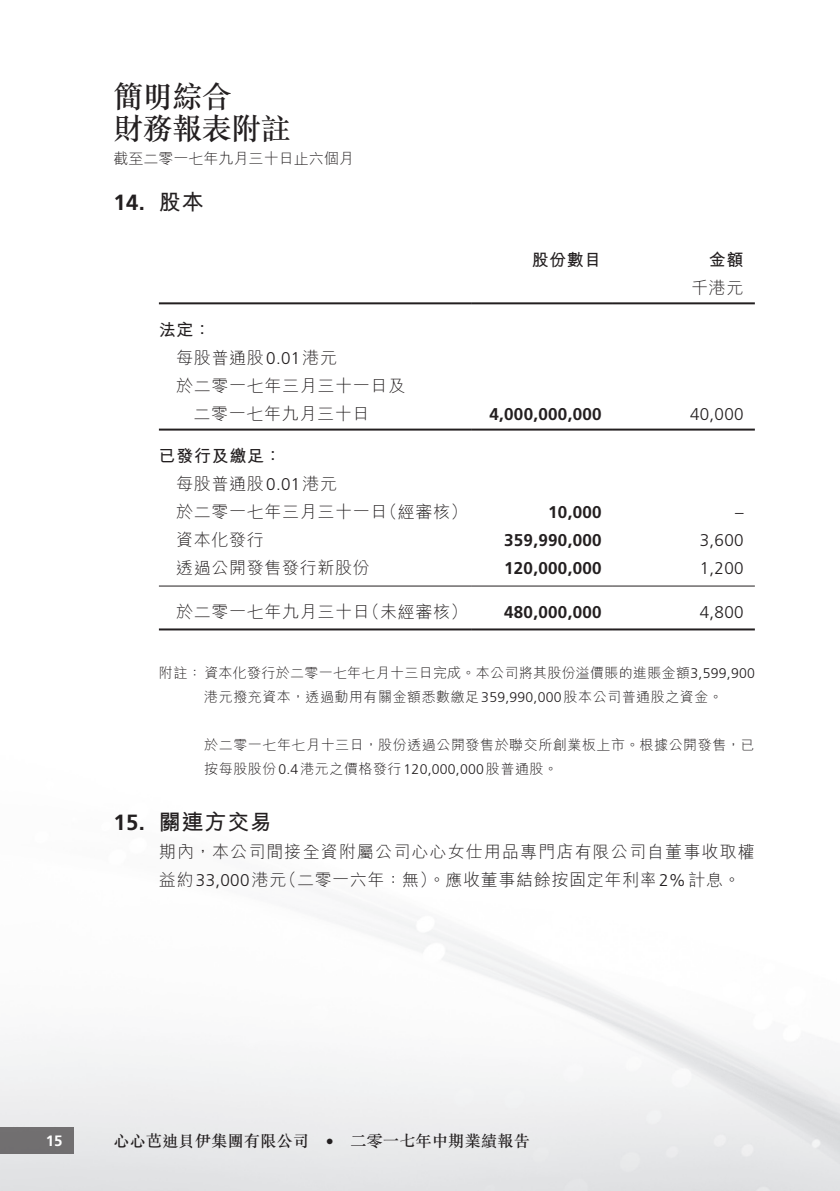
<style>
.page{position:relative;width:840px;height:1191px;background:#fff}
.page>*{position:absolute;margin:0;border:0;box-sizing:border-box;transform-origin:0 0}
.t1{font:500 30px/32px "M Sung HK";letter-spacing:-.02em;color:#231f20}
._01_H1{font:700 22px "M Hei HK";letter-spacing:.035em;color:#231f20}
._01_H1-2{font:700 22px "Frutiger LT Std";color:#231f20}
._50_Table_txt{font:300 17px "M Hei HK";letter-spacing:.035em;color:#231f20}
._00_txt{font:300 17px/28px "M Hei HK";letter-spacing:.065em;color:#231f20}
._50_Table_txt-2{font:700 17px "Frutiger LT Std";letter-spacing:.015em;color:#231f20}
._50_Table_txt-3{font:300 17px "Frutiger LT Std";letter-spacing:.015em;color:#231f20}
._50_Table_txt-4{font:700 17px "M Hei HK";letter-spacing:.035em;color:#231f20}
._00_txt-2{font:300 17px "Frutiger LT Std";color:#231f20}
.t2{font:500 16px "M Sung HK";letter-spacing:.02em;color:#231f20}
.t3{font:16px "Sabon LT Std";color:#231f20}
.t4{font:300 15px "M Hei HK";color:#231f20}
.t5{font:700 15px "Frutiger LT Std";color:#fff}
._06_Notes{font:300 14px/24px "M Hei HK";letter-spacing:.035em;color:#231f20}
.s1{font-family:"Frutiger LT Std"}
.s2{font-family:"M Hei HK"}
</style>
<div class="page">
<img style="left:0;top:302px;width:839px;height:889px">
<div style="left:0;top:1127px;width:74px;height:26px;background:#716f70"></div>
<hr style="left:159px;top:302px;width:312px;height:2px;background:#231f20">
<hr style="left:471px;top:302px;width:141px;height:2px;background:#231f20">
<hr style="left:612px;top:302px;width:142px;height:2px;background:#231f20">
<hr style="left:159px;top:428px;width:312px;height:2px;background:#231f20">
<hr style="left:471px;top:428px;width:141px;height:2px;background:#231f20">
<hr style="left:612px;top:428px;width:142px;height:2px;background:#231f20">
<hr style="left:159px;top:585px;width:312px;height:1px;background:#231f20">
<hr style="left:471px;top:585px;width:141px;height:1px;background:#231f20">
<hr style="left:612px;top:585px;width:142px;height:1px;background:#231f20">
<hr style="left:159px;top:628px;width:312px;height:2px;background:#231f20">
<hr style="left:471px;top:628px;width:141px;height:2px;background:#231f20">
<hr style="left:612px;top:628px;width:142px;height:2px;background:#231f20">
<h1 class="t1" style="left:113px;top:79px;width:178px">簡明綜合<br>財務報表附註</h1>
<p class="t4" style="left:113px;top:151px;width:241px">截至二零一七年九月三十日止六個月</p>
<p class="_01_H1-2" style="left:113px;top:189px;width:33px">14.</p>
<p class="_01_H1" style="left:159px;top:185px;width:46px">股本</p>
<p class="_50_Table_txt-4" style="left:159px;top:317px;width:53px">法定：</p>
<p class="_50_Table_txt" style="left:176px;top:349px;width:162px">每股普通股<span class="s1">0.01</span>港元</p>
<p class="_50_Table_txt" style="left:176px;top:377px;width:230px">於二零一七年三月三十一日及</p>
<p class="_50_Table_txt" style="left:193px;top:405px;width:177px">二零一七年九月三十日</p>
<p class="_50_Table_txt-4" style="left:159px;top:443px;width:124px">已發行及繳足：</p>
<p class="_50_Table_txt" style="left:176px;top:475px;width:162px">每股普通股<span class="s1">0.01</span>港元</p>
<p class="_50_Table_txt" style="left:380px;top:503px;width:88px">（經審核(</p>
<p class="_50_Table_txt" style="left:176px;top:503px;width:212px">於二零一七年三月三十一日</p>
<p class="_50_Table_txt" style="left:176px;top:531px;width:89px">資本化發行</p>
<p class="_50_Table_txt" style="left:176px;top:559px;width:195px">透過公開發售發行新股份</p>
<p class="_50_Table_txt" style="left:362px;top:603px;width:106px">（未經審核(</p>
<p class="_50_Table_txt" style="left:176px;top:603px;width:195px">於二零一七年九月三十日</p>
<p class="_50_Table_txt-4" style="left:531px;top:247px;width:71px">股份數目</p>
<p class="_50_Table_txt-2" style="left:489px;top:404px;width:114px">4,000,000,000</p>
<p class="_50_Table_txt-2" style="left:548px;top:502px;width:55px">10,000</p>
<p class="_50_Table_txt-2" style="left:504px;top:530px;width:99px">359,990,000</p>
<p class="_50_Table_txt-2" style="left:504px;top:558px;width:99px">120,000,000</p>
<p class="_50_Table_txt-2" style="left:504px;top:602px;width:99px">480,000,000</p>
<p class="_50_Table_txt-4" style="left:708px;top:247px;width:36px">金額</p>
<p class="_50_Table_txt" style="left:690px;top:279px;width:54px">千港元</p>
<p class="_50_Table_txt-3" style="left:689px;top:404px;width:55px">40,000</p>
<p class="_50_Table_txt-3" style="left:734px;top:502px;width:10px">–</p>
<p class="_50_Table_txt-3" style="left:699px;top:530px;width:45px">3,600</p>
<p class="_50_Table_txt-3" style="left:699px;top:558px;width:45px">1,200</p>
<p class="_50_Table_txt-3" style="left:699px;top:602px;width:45px">4,800</p>
<p class="_01_H1-2" style="left:113px;top:809px;width:33px">15.</p>
<p class="_06_Notes" style="left:204px;top:661px;width:551px;text-indent:-45px">附註：資本化發行於二零一七年七月十三日完成。本公司將其股份溢價賬的進賬金額<span class="s1">3,599,900</span>港元撥充資本，透過動用有關金額悉數繳足<span class="s1">359,990,000</span>股本公司普通股之資金。</p>
<p class="_06_Notes" style="left:204px;top:733px;width:551px">於二零一七年七月十三日，股份透過公開發售於聯交所創業板上市。根據公開發售，已按每股股份<span class="s1">0.4</span>港元之價格發行<span class="s1">120,000,000</span>股普通股。</p>
<p class="_01_H1" style="left:159px;top:806px;width:115px">關連方交易</p>
<p class="_00_txt" style="left:279px;top:837px;width:476px;text-indent:-121px">期內，本公司間接全資附屬公司心心女仕用品專門店有限公司自董事收取權（二零一六年：無）。應收董事結餘按固定年利率<span class="s1">2%</span>計息。</p>
<p class="_00_txt-2" style="left:159px;top:870px;width:129px"><span class="s2">益約</span>33,000<span class="s2">港元</span></p>
<p class="t5" style="left:46px;top:1131px;width:18px">15</p>
<p class="t2" style="left:113px;top:1129px;width:197px">心心芭迪貝伊集團有限公司</p>
<p class="t3" style="left:326px;top:1131px;width:9px">•</p>
<p class="t2" style="left:350px;top:1129px;width:181px">二零一七年中期業績報告</p>
</div>
